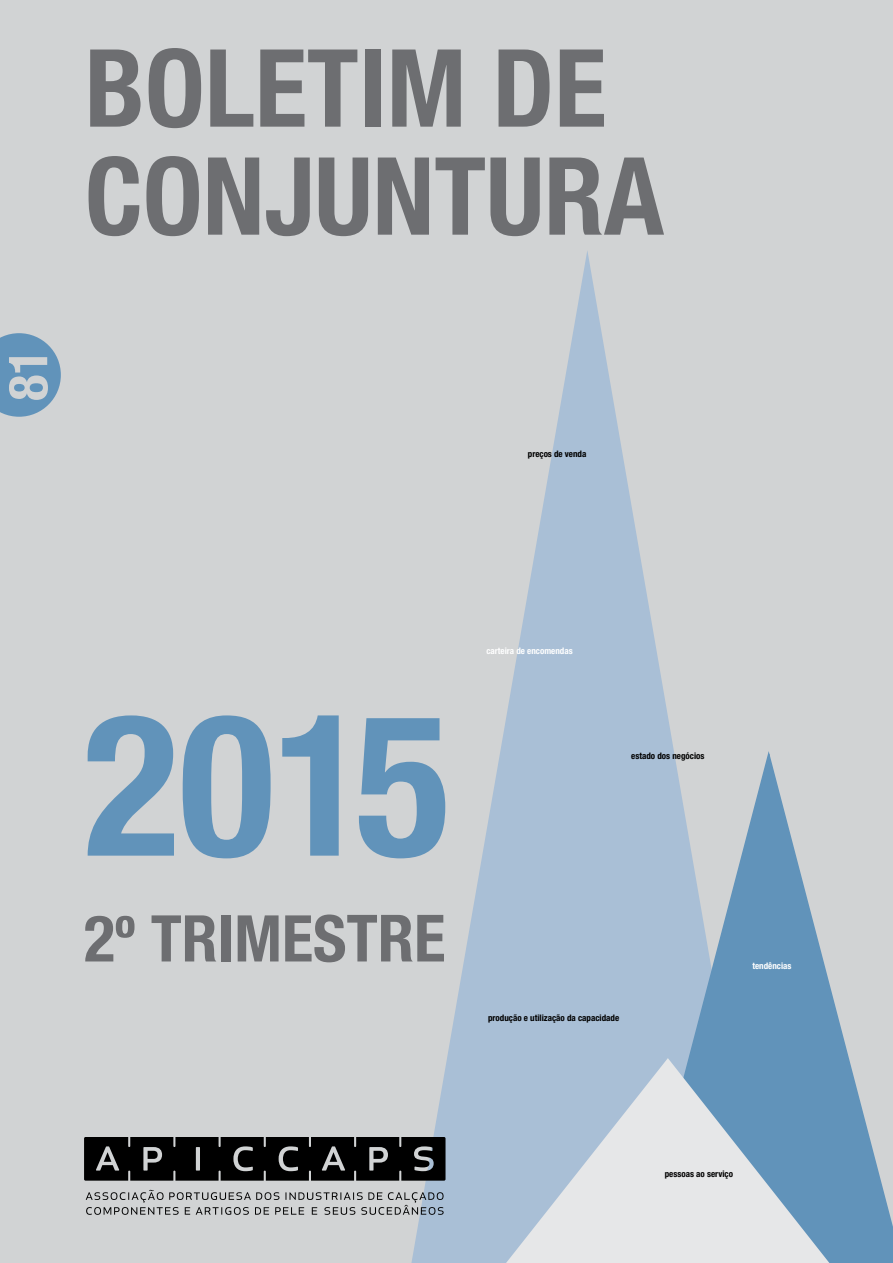
<style>
.page{position:relative;width:893px;height:1263px;background:#d1d3d4}
.page>*{position:absolute;margin:0;border:0;box-sizing:border-box;transform-origin:0 0}
.t1{font:700 condensed 198px "Helvetica Neue";color:#6193ba}
.t2{font:700 condensed 108px/108px "Helvetica Neue";color:#6d6e71}
.t3{font:700 condensed 64.5px "Helvetica Neue";color:#6d6e71}
.t4{font:700 condensed 54px "Helvetica Neue";color:#d1d3d4}
.t5{font:700 condensed 9px "Helvetica Neue";color:#000}
.t6{font:700 condensed 9px "Helvetica Neue";color:#fff}
.s1{font-size:65.25px}
</style>
<div class="page">
<svg style="left:411px;top:251px;width:263px;height:1012px"></svg>
<svg style="left:84px;top:1137px;width:361px;height:78px"></svg>
<svg style="left:631px;top:748px;width:262px;height:515px"></svg>
<svg style="left:506px;top:1058px;width:323px;height:205px;background:#b5c8d8"></svg>
<svg style="left:0;top:333px;width:61px;height:84px"></svg>
<h2 class="t2" style="left:85px;top:33px;width:581px">BOLETIM DE<br>CONJUNTURA</h2>
<h3 class="t4" style="left:-5px;top:401px;width:53px;rotate:-90deg">81</h3>
<p class="t5" style="left:528px;top:448px;width:60px">preços de venda</p>
<h1 class="t1" style="left:84px;top:665px;width:368px">2015</h1>
<h3 class="t3" style="left:84px;top:899px;width:363px">2º TRIMES<span class="s1">TRE</span></h3>
<p class="t6" style="left:486px;top:646px;width:88px">carteira de encomendas</p>
<p class="t5" style="left:631px;top:750px;width:75px">estado dos negócios</p>
<p class="t5" style="left:488px;top:1012px;width:133px">produção e utilização da capacidade</p>
<p class="t6" style="left:752px;top:961px;width:41px">tendências</p>
<p class="t5" style="left:665px;top:1169px;width:70px">pessoas ao serviço</p>
</div>
